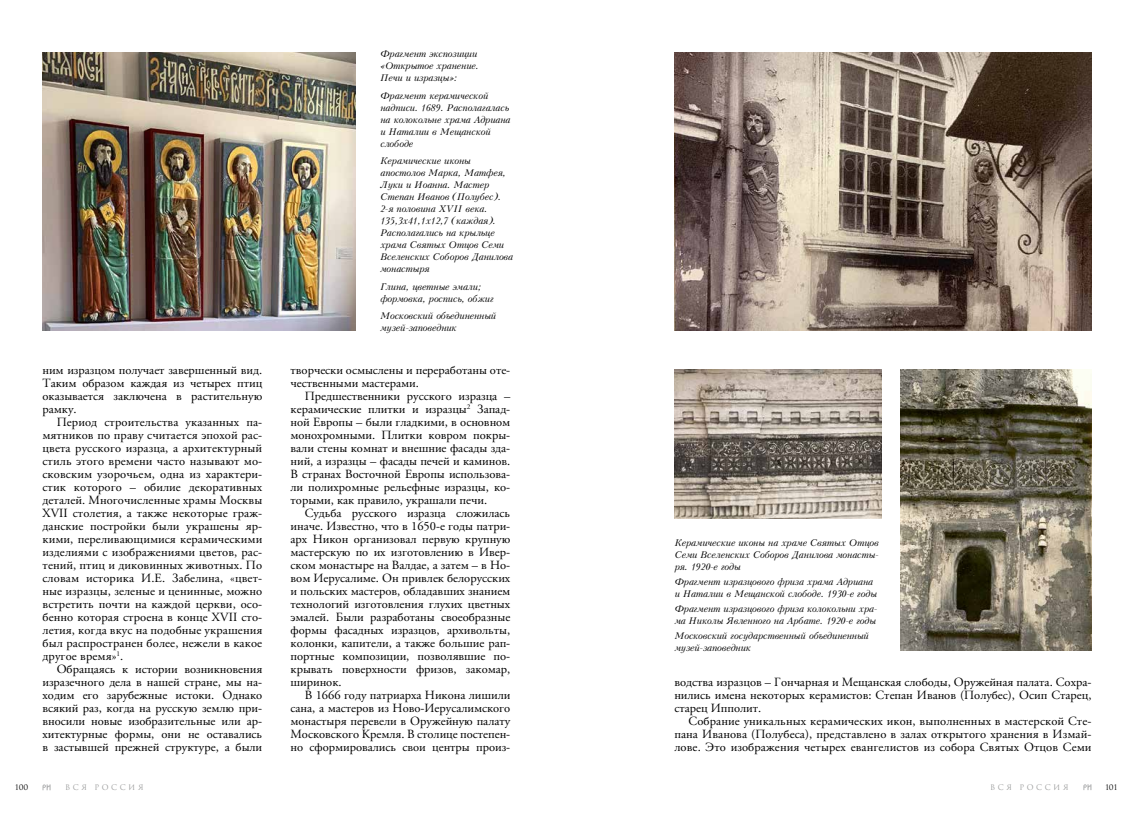
<style>
.page{position:relative;width:1134px;height:823px;background:#fff}
.page>*{position:absolute;margin:0;border:0;box-sizing:border-box;transform-origin:0 0}
.t1{font:12.5px/13px "APC Garamond";color:#000;text-align:justify}
.t2{font:italic 9px/12px "Kudryashev";letter-spacing:-.02em;color:#000}
.t3{font:7.5px "Romul";letter-spacing:.33em;color:#9c9d9d}
.t4{font:7.5px "Romul";color:#000}
</style>
<div class="page">
<svg style="left:43px;top:784px;width:8px;height:5px"></svg>
<svg style="left:1083px;top:784px;width:8px;height:5px"></svg>
<img style="left:43px;top:52px;width:312px;height:278px">
<img style="left:675px;top:52px;width:416px;height:278px">
<img style="left:901px;top:369px;width:190px;height:280px">
<img style="left:675px;top:369px;width:206px;height:149px">
<p class="t1" style="left:43px;top:363px;width:221px">ним изразцом получает завершенный вид.<br>Таким образом каждая из четырех птиц оказывается заключена в растительную рамку.</p>
<p class="t1" style="left:43px;top:415px;width:221px;text-indent:14px">Период строительства указанных па&shy;мятников по праву считается эпохой рас&shy;цвета русского изразца, а архитектурный стиль этого времени часто называют мо&shy;сковским узорочьем, одна из характери&shy;стик которого – обилие декоративных деталей. Многочисленные храмы Москвы XVII столетия, а также некоторые граж&shy;данские постройки были украшены яр&shy;кими, переливающимися керамическими изделиями с изображениями цветов, рас&shy;тений, птиц и диковинных животных. По словам историка И.Е. Забелина, «цвет&shy;ные изразцы, зеленые и ценинные, можно встретить почти на каждой церкви, осо&shy;бенно которая строена в конце XVII сто&shy;летия, когда вкус на подобные украшения был распространен более, нежели в какое другое время»<sup>1</sup>.</p>
<p class="t1" style="left:43px;top:662px;width:221px;text-indent:14px">Обращаясь к истории возникновения изразечного дела в нашей стране, мы на&shy;ходим его зарубежные истоки. Однако всякий раз, когда на русскую землю при&shy;вносили новые изобразительные или ар&shy;хитектурные формы, они не оставались в застывшей прежней структуре, а были</p>
<p class="t2" style="left:380px;top:48px;width:100px">Фрагмент экспозиции «Открытое хранение.<br>Печи и изразцы»:</p>
<p class="t2" style="left:380px;top:89px;width:132px">Фрагмент керамической надписи. 1689. Располагалась на колокольне храма Адриана и Наталии в Мещанской слободе</p>
<p class="t2" style="left:380px;top:155px;width:134px">Керамические иконы апостолов Марка, Матфея,<br>Луки и Иоанна. Мастер<br>Степан Иванов (Полубес).<br>2-я половина XVII века.<br>135,3х41,1х12,7 (каждая).<br>Располагались на крыльце храма Святых Отцов Семи<br>Вселенских Соборов Данилова монастыря</p>
<p class="t2" style="left:380px;top:281px;width:115px">Глина, цветные эмали; формовка, роспись, обжиг</p>
<p class="t2" style="left:380px;top:309px;width:118px">Московский объединенный музей-заповедник</p>
<p class="t1" style="left:291px;top:363px;width:221px">творчески осмыслены и переработаны оте&shy;чественными мастерами.</p>
<p class="t1" style="left:291px;top:389px;width:221px;text-indent:14px">Предшественники русского изразца – керамические плитки и изразцы<sup>2</sup> Запад&shy;ной Европы – были гладкими, в основном монохромными. Плитки ковром покры&shy;вали стены комнат и внешние фасады зда&shy;ний, а изразцы – фасады печей и каминов.<br>В странах Восточной Европы использова&shy;ли полихромные рельефные изразцы, ко&shy;торыми, как правило, украшали печи.</p>
<p class="t1" style="left:291px;top:506px;width:221px;text-indent:14px">Судьба русского изразца сложилась иначе. Известно, что в 1650-е годы патри&shy;арх Никон организовал первую крупную мастерскую по их изготовлению в Ивер&shy;ском монастыре на Валдае, а затем – в Но&shy;вом Иерусалиме. Он привлек белорусских и польских мастеров, обладавших знанием технологий изготовления глухих цветных эмалей. Были разработаны своеобразные формы фасадных изразцов, архивольты, колонки, капители, а также большие рап&shy;портные композиции, позволявшие по&shy;крывать поверхности фризов, закомар, ширинок.</p>
<p class="t1" style="left:291px;top:688px;width:221px;text-indent:14px">В 1666 году патриарха Никона лишили сана, а мастеров из Ново-Иерусалимского монастыря перевели в Оружейную палату Московского Кремля. В столице постепен&shy;но сформировались свои центры произ-</p>
<p class="t2" style="left:675px;top:536px;width:206px;text-align:justify">Керамические иконы на храме Святых Отцов Семи Вселенских Соборов Данилова монасты&shy;ря. 1920-е годы</p>
<p class="t2" style="left:675px;top:575px;width:204px">Фрагмент изразцового фриза храма Адриана и Наталии в Мещанской слободе. 1930-е годы</p>
<p class="t2" style="left:675px;top:602px;width:204px">Фрагмент изразцового фриза колокольни хра&shy;ма Николы Явленного на Арбате. 1920-е годы</p>
<p class="t2" style="left:675px;top:629px;width:196px">Московский государственный объединенный музей-заповедник</p>
<p class="t1" style="left:674px;top:675px;width:419px">водства изразцов – Гончарная и Мещанская слободы, Оружейная палата. Сохра&shy;нились имена некоторых керамистов: Степан Иванов (Полубес), Осип Старец, старец Ипполит.</p>
<p class="t1" style="left:674px;top:714px;width:418px;text-indent:14px">Собрание уникальных керамических икон, выполненных в мастерской Сте&shy;пана Иванова (Полубеса), представлено в залах открытого хранения в Измай&shy;лове. Это изображения четырех евангелистов из собора Святых Отцов Семи</p>
<p class="t4" style="left:15px;top:782px;width:15px">100</p>
<p class="t3" style="left:65px;top:782px;width:80px">вся россия</p>
<p class="t3" style="left:990px;top:782px;width:80px">вся россия</p>
<p class="t4" style="left:1105px;top:782px;width:13px">101</p>
</div>
